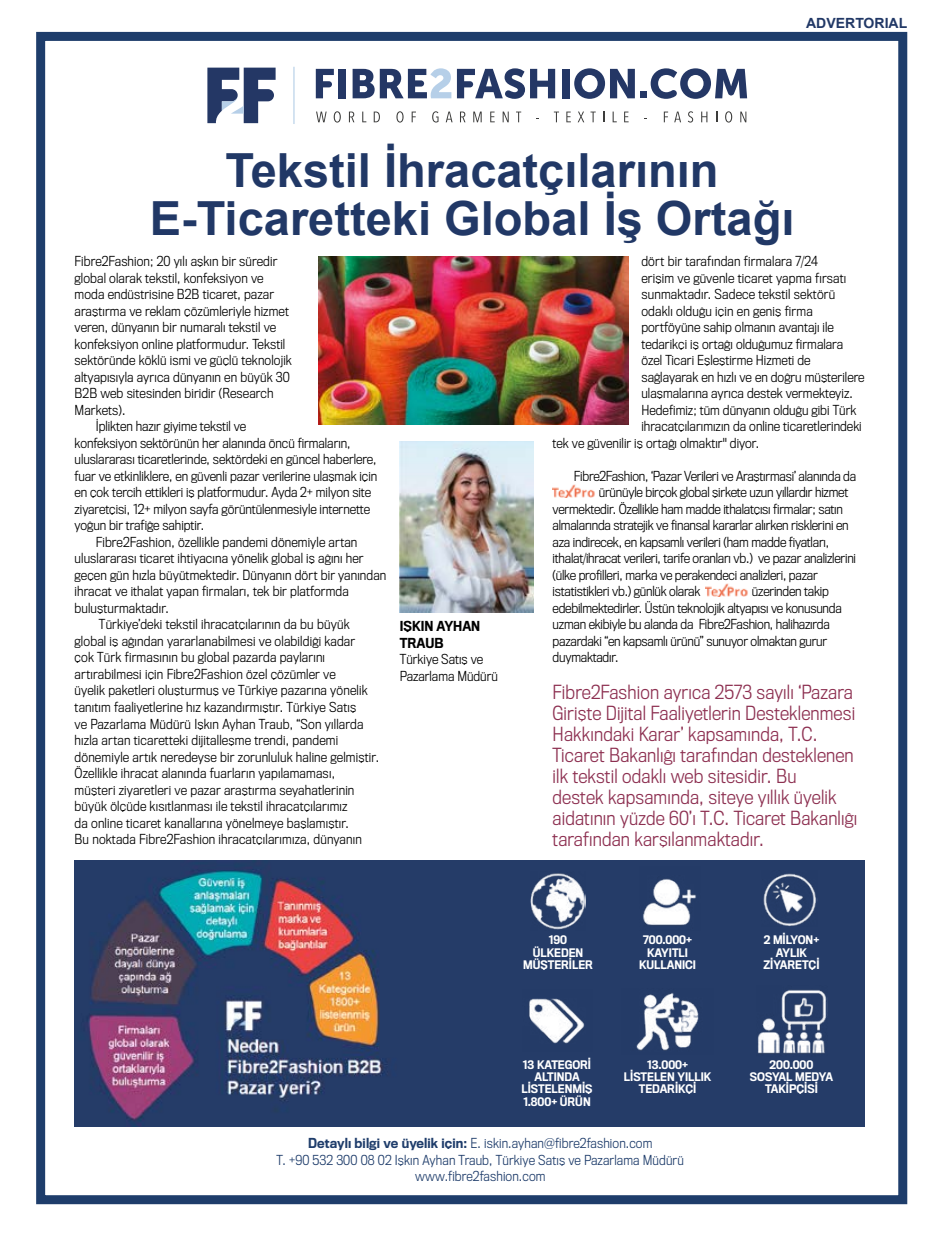
<style>
.page{position:relative;width:936px;height:1234px;background:#fff}
.page>*{position:absolute;margin:0;border:0;box-sizing:border-box;transform-origin:0 0}
.t1{font:700 46.95px/48.2px "Arial";color:#213866;text-align:center}
.t2{font:300 18px/21px "Titling Gothic FB Narrow";letter-spacing:.01em;color:#8d3051}
.t3{font:700 14.1px "Arial";color:#213866}
.t4{font:300 12.75px/16.5px "Titling Gothic FB Narrow";letter-spacing:.005em;color:#000}
.t5{font:300 12.75px/16.5px "Titling Gothic FB Narrow";letter-spacing:-.015em;color:#000}
.t6{font:300 12.75px/16.5px "Titling Gothic FB Narrow";letter-spacing:.01em;color:#1f3d6b;text-align:center}
.t7{font:500 12.75px/16.5px "Titling Gothic FB Narrow";color:#000}
.t8{font:500 10.95px/12.3px "Titling Gothic FB Narrow";color:#fff;text-align:center}
.s1{font-weight:500}
</style>
<div class="page">
<div style="left:36px;top:32px;width:871px;height:1171px;border:9px solid #1e3d6b"></div>
<img style="left:552px;top:484px;width:43px;height:13px">
<img style="left:705px;top:583px;width:43px;height:13px">
<svg style="left:207px;top:68px;width:68px;height:55px"></svg>
<hr style="left:293px;top:67px;width:1px;height:57px;background:#b6cfe8">
<div style="left:338px;top:69px;width:7px;height:29px;background:#243765"></div>
<svg style="left:352px;top:69px;width:22px;height:29px"></svg>
<div style="left:562px;top:69px;width:7px;height:29px;background:#243765"></div>
<svg style="left:574px;top:68px;width:61px;height:31px"></svg>
<div style="left:640px;top:92px;width:7px;height:6px;background:#243765"></div>
<svg style="left:316px;top:69px;width:18px;height:29px"></svg>
<svg style="left:380px;top:68px;width:71px;height:30px"></svg>
<svg style="left:457px;top:68px;width:98px;height:31px"></svg>
<svg style="left:650px;top:68px;width:97px;height:31px"></svg>
<svg style="left:316px;top:111px;width:10px;height:11px"></svg>
<svg style="left:334px;top:111px;width:7px;height:11px"></svg>
<svg style="left:349px;top:111px;width:5px;height:11px"></svg>
<svg style="left:362px;top:111px;width:4px;height:11px"></svg>
<svg style="left:374px;top:111px;width:6px;height:11px"></svg>
<svg style="left:396px;top:111px;width:7px;height:11px"></svg>
<svg style="left:411px;top:111px;width:5px;height:11px"></svg>
<svg style="left:432px;top:111px;width:6px;height:11px"></svg>
<svg style="left:445px;top:111px;width:7px;height:11px"></svg>
<svg style="left:460px;top:111px;width:5px;height:11px"></svg>
<svg style="left:473px;top:111px;width:8px;height:11px"></svg>
<svg style="left:490px;top:111px;width:4px;height:11px"></svg>
<svg style="left:502px;top:111px;width:6px;height:11px"></svg>
<svg style="left:516px;top:111px;width:5px;height:11px"></svg>
<svg style="left:554px;top:111px;width:5px;height:11px"></svg>
<svg style="left:566px;top:111px;width:5px;height:11px"></svg>
<svg style="left:578px;top:111px;width:6px;height:11px"></svg>
<svg style="left:590px;top:111px;width:5px;height:11px"></svg>
<svg style="left:612px;top:111px;width:4px;height:11px"></svg>
<svg style="left:624px;top:111px;width:4px;height:11px"></svg>
<svg style="left:663px;top:111px;width:5px;height:11px"></svg>
<svg style="left:674px;top:111px;width:7px;height:11px"></svg>
<svg style="left:688px;top:111px;width:5px;height:11px"></svg>
<svg style="left:701px;top:111px;width:6px;height:11px"></svg>
<svg style="left:725px;top:111px;width:7px;height:11px"></svg>
<svg style="left:740px;top:111px;width:6px;height:11px"></svg>
<img style="left:75px;top:860px;width:789px;height:265px">
<img style="left:399px;top:441px;width:134px;height:171px">
<img style="left:318px;top:257px;width:310px;height:167px">
<img style="left:639px;top:866px;width:61px;height:64px">
<img style="left:761px;top:870px;width:56px;height:56px">
<img style="left:522px;top:989px;width:70px;height:61px">
<img style="left:621px;top:988px;width:92px;height:65px">
<img style="left:756px;top:985px;width:71px;height:71px">
<img style="left:530px;top:871px;width:56px;height:59px">
<p class="t3" style="left:806px;top:13px;width:103px">ADVERTORIAL</p>
<h1 class="t1" style="left:150px;top:148px;width:646px">Tekstil İhracatçılarının<br>E-Ticaretteki Global İş Ortağı</h1>
<p class="t4" style="left:75px;top:253px;width:204px">Fibre2Fashion; 20 yılı aşkın bir süredir</p>
<p class="t4" style="left:75px;top:269px;width:190px">global olarak tekstil, konfeksiyon ve</p>
<p class="t4" style="left:75px;top:286px;width:201px">moda endüstrisine B2B ticaret, pazar</p>
<p class="t4" style="left:75px;top:302px;width:216px">araştırma ve reklam çözümleriyle hizmet</p>
<p class="t4" style="left:75px;top:319px;width:203px">veren, dünyanın bir numaralı tekstil ve</p>
<p class="t4" style="left:75px;top:335px;width:212px">konfeksiyon online platformudur. Tekstil</p>
<p class="t4" style="left:75px;top:352px;width:219px">sektöründe köklü ismi ve güçlü teknolojik</p>
<p class="t4" style="left:75px;top:368px;width:217px">altyapısıyla ayrıca dünyanın en büyük 30</p>
<p class="t4" style="left:75px;top:385px;width:200px">B2B web sitesinden biridir (Research</p>
<p class="t4" style="left:75px;top:401px;width:52px">Markets).</p>
<p class="t4" style="left:96px;top:418px;width:152px">İplikten hazır giyime tekstil ve</p>
<p class="t4" style="left:75px;top:434px;width:277px">konfeksiyon sektörünün her alanında öncü firmaların,</p>
<p class="t4" style="left:75px;top:451px;width:303px">uluslararası ticaretlerinde, sektördeki en güncel haberlere,</p>
<p class="t4" style="left:75px;top:467px;width:304px">fuar ve etkinliklere, en güvenli pazar verilerine ulaşmak için</p>
<p class="t4" style="left:75px;top:484px;width:298px">en çok tercih ettikleri iş platformudur. Ayda 2+ milyon site</p>
<p class="t4" style="left:75px;top:500px;width:297px">ziyaretçisi, 12+ milyon sayfa görüntülenmesiyle internette</p>
<p class="t4" style="left:75px;top:517px;width:131px">yoğun bir trafiğe sahiptir.</p>
<p class="t4" style="left:96px;top:533px;width:263px">Fibre2Fashion, özellikle pandemi dönemiyle artan</p>
<p class="t4" style="left:75px;top:550px;width:290px">uluslararası ticaret ihtiyacına yönelik global iş ağını her</p>
<p class="t4" style="left:75px;top:566px;width:313px">geçen gün hızla büyütmektedir. Dünyanın dört bir yanından</p>
<p class="t4" style="left:75px;top:583px;width:276px">ihracat ve ithalat yapan firmaları, tek bir platformda</p>
<p class="t4" style="left:75px;top:599px;width:96px">buluşturmaktadır.</p>
<p class="t4" style="left:99px;top:616px;width:252px">Türkiye’deki tekstil ihracatçılarının da bu büyük</p>
<p class="t4" style="left:75px;top:632px;width:282px">global iş ağından yararlanabilmesi ve olabildiği kadar</p>
<p class="t4" style="left:75px;top:649px;width:252px">çok Türk firmasının bu global pazarda paylarını</p>
<p class="t4" style="left:75px;top:665px;width:263px">artırabilmesi için Fibre2Fashion özel çözümler ve</p>
<p class="t4" style="left:75px;top:682px;width:295px">üyelik paketleri oluşturmuş ve Türkiye pazarına yönelik</p>
<p class="t4" style="left:75px;top:698px;width:283px">tanıtım faaliyetlerine hız kazandırmıştır. Türkiye Satış</p>
<p class="t4" style="left:75px;top:715px;width:290px">ve Pazarlama Müdürü Işkın Ayhan Traub, “Son yıllarda</p>
<p class="t4" style="left:75px;top:731px;width:265px">hızla artan ticaretteki dijitalleşme trendi, pandemi</p>
<p class="t4" style="left:75px;top:748px;width:306px">dönemiyle artık neredeyse bir zorunluluk haline gelmiştir.</p>
<p class="t4" style="left:75px;top:764px;width:262px">Özellikle ihracat alanında fuarların yapılamaması,</p>
<p class="t4" style="left:75px;top:781px;width:281px">müşteri ziyaretleri ve pazar araştırma seyahatlerinin</p>
<p class="t4" style="left:75px;top:797px;width:274px">büyük ölçüde kısıtlanması ile tekstil ihracatçılarımız</p>
<p class="t4" style="left:75px;top:814px;width:276px">da online ticaret kanallarına yönelmeye başlamıştır.</p>
<p class="t4" style="left:75px;top:830px;width:289px">Bu noktada Fibre2Fashion ihracatçılarımıza, dünyanın</p>
<p class="t4" style="left:641px;top:253px;width:178px">dört bir tarafından firmalara 7/24</p>
<p class="t4" style="left:641px;top:269px;width:206px">erişim ve güvenle ticaret yapma fırsatı</p>
<p class="t4" style="left:641px;top:286px;width:195px">sunmaktadır. Sadece tekstil sektörü</p>
<p class="t4" style="left:641px;top:302px;width:173px">odaklı olduğu için en geniş firma</p>
<p class="t4" style="left:641px;top:319px;width:194px">portföyüne sahip olmanın avantajı ile</p>
<p class="t4" style="left:641px;top:335px;width:203px">tedarikçi iş ortağı olduğumuz firmalara</p>
<p class="t4" style="left:641px;top:352px;width:171px">özel Ticari Eşleştirme Hizmeti de</p>
<p class="t4" style="left:641px;top:368px;width:225px">sağlayarak en hızlı ve en doğru müşterilere</p>
<p class="t4" style="left:641px;top:385px;width:213px">ulaşmalarına ayrıca destek vermekteyiz.</p>
<p class="t4" style="left:641px;top:401px;width:216px">Hedefimiz; tüm dünyanın olduğu gibi Türk</p>
<p class="t4" style="left:641px;top:418px;width:222px">ihracatçılarımızın da online ticaretlerindeki</p>
<p class="t4" style="left:552px;top:434px;width:208px">tek ve güvenilir iş ortağı olmaktır" diyor.</p>
<p class="t5" style="left:574px;top:467px;width:284px">Fibre2Fashion, ‘Pazar Verileri ve Araştırmasi’ alanında da</p>
<p class="t5" style="left:599px;top:484px;width:251px">ürünüyle birçok global şirkete uzun yıllardır hizmet</p>
<p class="t5" style="left:552px;top:500px;width:292px">vermektedir. Özellikle ham madde ithalatçısı firmalar; satın</p>
<p class="t5" style="left:552px;top:517px;width:297px">almalarında stratejik ve finansal kararlar alırken risklerini en</p>
<p class="t5" style="left:552px;top:533px;width:278px">aza indirecek, en kapsamlı verileri (ham madde fiyatları,</p>
<p class="t5" style="left:552px;top:550px;width:305px">ithalat/ihracat verileri, tarife oranları vb.) ve pazar analizlerini</p>
<p class="t5" style="left:552px;top:566px;width:266px">(ülke profilleri, marka ve perakendeci analizleri, pazar</p>
<p class="t5" style="left:552px;top:583px;width:149px">istatistikleri vb.) günlük olarak</p>
<p class="t5" style="left:552px;top:583px;width:290px;text-indent:199px">üzerinden takip edebilmektedirler. Üstün teknolojik altyapısı ve konusunda uzman ekibiyle bu alanda da Fibre2Fashion, halihazırda pazardaki “en kapsamlı ürünü” sunuyor olmaktan gurur duymaktadır.</p>
<p class="t7" style="left:400px;top:617px;width:82px">IŞKIN AYHAN<br>TRAUB</p>
<p class="t4" style="left:400px;top:651px;width:99px">Türkiye Satış ve<br>Pazarlama Müdürü</p>
<p class="t2" style="left:552px;top:681px;width:306px">Fibre2Fashion ayrıca 2573 sayılı ‘Pazara Girişte Dijital Faaliyetlerin Desteklenmesi Hakkındaki Karar’ kapsamında, T.C.<br>Ticaret Bakanlığı tarafından desteklenen ilk tekstil odaklı web sitesidir. Bu<br>destek kapsamında, siteye yıllık üyelik aidatının yüzde 60’ı T.C. Ticaret Bakanlığı tarafından karşılanmaktadır.</p>
<p class="t8" style="left:523px;top:933px;width:71px">190<br>ÜLKEDEN<br>MÜŞTERILER</p>
<p class="t8" style="left:639px;top:933px;width:58px">700.000+<br>KAYITLI<br>KULLANICI</p>
<p class="t8" style="left:763px;top:933px;width:57px">2 MILYON+<br>AYLIK<br>ZIYARETÇI</p>
<p class="t8" style="left:521px;top:1057px;width:72px">13 KATEGORI<br>ALTINDA<br>LISTELENMIŞ<br>1.800+ ÜRÜN</p>
<p class="t8" style="left:624px;top:1057px;width:89px">13.000+<br>LISTELEN YILLIK<br>TEDARIKÇI</p>
<p class="t8" style="left:750px;top:1057px;width:85px">200.000<br>SOSYAL MEDYA<br>TAKIPÇISI</p>
<p class="t6" style="left:276px;top:1134px;width:409px"><span class="s1">Detaylı bilgi ve üyelik için:</span> E. iskin.ayhan@fibre2fashion.com<br>T. +90 532 300 08 02 Işkın Ayhan Traub, Türkiye Satış ve Pazarlama Müdürü www.fibre2fashion.com</p>
</div>
